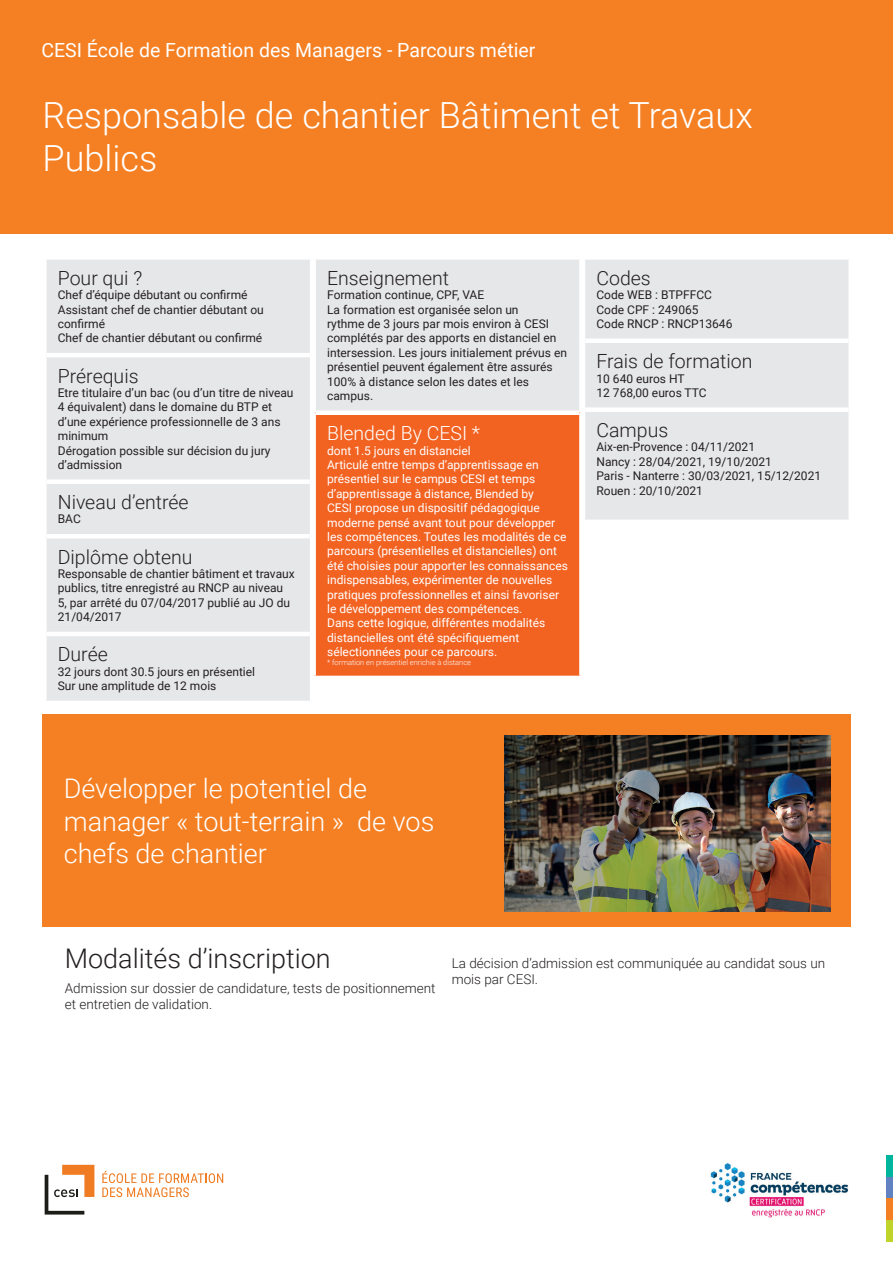
<style>
.page{position:relative;width:893px;height:1263px;background:#fff}
.page>*{position:absolute;margin:0;border:0;box-sizing:border-box;transform-origin:0 0}
.t1{font:300 36px/43.2px "Roboto";color:#fff}
.t2{font:300 27px/32.4px "Roboto";color:#fff}
.t3{font:300 27px "Roboto";color:#231f20}
.t4{font:300 19.5px "Roboto";color:#231f20}
.t5{font:19.5px "Roboto";color:#fff}
.t6{font:300 19.5px "Roboto";color:#fff}
.t7{font:300 13.5px/16.2px "Roboto";color:#231f20}
.t8{font:12px/14.4px "Roboto";color:#231f20}
.t9{font:12px/14.4px "Roboto";color:#fff}
.t10{font:300 7.5px "Roboto";color:#fff}
</style>
<div class="page">
<div style="left:0;top:0;width:893px;height:234px;background:#f58023"></div>
<div style="left:47px;top:260px;width:263px;height:441px;background:#e6e7e9"></div>
<hr style="left:47px;top:353px;width:263px;height:4px;background:#fff">
<div style="left:47px;top:479px;width:263px;height:5px;background:#fff"></div>
<hr style="left:47px;top:534px;width:263px;height:4px;background:#fff">
<hr style="left:47px;top:632px;width:263px;height:4px;background:#fff">
<div style="left:314px;top:257px;width:267px;height:156px;background:#e6e7e9"></div>
<div style="left:314px;top:413px;width:267px;height:265px;background:#f26221"></div>
<hr style="left:313px;top:260px;width:3px;height:153px;background:#fff">
<hr style="left:579px;top:260px;width:3px;height:153px;background:#fff">
<hr style="left:313px;top:413px;width:3px;height:263px;background:#fff">
<hr style="left:579px;top:413px;width:3px;height:263px;background:#fff">
<div style="left:313px;top:255px;width:269px;height:5px;background:#fff"></div>
<div style="left:316px;top:410px;width:263px;height:5px;background:#fff"></div>
<hr style="left:313px;top:676px;width:269px;height:4px;background:#fff">
<div style="left:585px;top:260px;width:263px;height:260px;background:#e6e7e9"></div>
<div style="left:585px;top:407px;width:263px;height:5px;background:#fff"></div>
<div style="left:585px;top:338px;width:263px;height:5px;background:#fff"></div>
<div style="left:43px;top:714px;width:808px;height:213px;background:#f58023"></div>
<img style="left:505px;top:735px;width:325px;height:177px">
<div style="left:886px;top:1220px;width:7px;height:21px;background:#c0d32b"></div>
<div style="left:886px;top:1198px;width:7px;height:22px;background:#f58023"></div>
<div style="left:886px;top:1176px;width:7px;height:22px;background:#6182c1"></div>
<div style="left:886px;top:1155px;width:7px;height:21px;background:#00b59e"></div>
<svg style="left:45px;top:1165px;width:49px;height:49px"></svg>
<svg style="left:102px;top:1171px;width:121px;height:26px"></svg>
<img style="left:710px;top:1163px;width:138px;height:55px">
<h3 class="t5" style="left:41px;top:37px;width:495px">CESI École de Formation des Managers - Parcours métier</h3>
<h1 class="t1" style="left:43px;top:92px;width:712px">Responsable de chantier Bâtiment et Travaux<br>Publics</h1>
<h3 class="t4" style="left:58px;top:264px;width:86px">Pour qui ?</h3>
<p class="t8" style="left:58px;top:287px;width:207px">Chef d’équipe débutant ou confirmé<br>Assistant chef de chantier débutant ou confirmé<br>Chef de chantier débutant ou confirmé</p>
<h3 class="t4" style="left:58px;top:362px;width:82px">Prérequis</h3>
<p class="t8" style="left:58px;top:385px;width:237px">Etre titulaire d’un bac (ou d’un titre de niveau<br>4 équivalent) dans le domaine du BTP et d’une expérience professionnelle de 3 ans minimum<br>Dérogation possible sur décision du jury d’admission</p>
<h3 class="t4" style="left:58px;top:488px;width:132px">Niveau d’entrée</h3>
<p class="t8" style="left:58px;top:512px;width:25px">BAC</p>
<h3 class="t4" style="left:58px;top:543px;width:136px">Diplôme obtenu</h3>
<p class="t8" style="left:58px;top:566px;width:238px">Responsable de chantier bâtiment et travaux publics, titre enregistré au RNCP au niveau 5, par arrêté du 07/04/2017 publié au JO du 21/04/2017</p>
<h3 class="t4" style="left:58px;top:641px;width:52px">Durée</h3>
<p class="t8" style="left:58px;top:664px;width:199px">32 jours dont 30.5 jours en présentiel<br>Sur une amplitude de 12 mois</p>
<h3 class="t4" style="left:327px;top:264px;width:124px">Enseignement</h3>
<p class="t8" style="left:327px;top:287px;width:241px">Formation continue, CPF, VAE<br>La formation est organisée selon un<br>rythme de 3 jours par mois environ à CESI complétés par des apports en distanciel en intersession. Les jours initialement prévus en présentiel peuvent également être assurés 100% à distance selon les dates et les campus.</p>
<h3 class="t6" style="left:327px;top:419px;width:155px">Blended By CESI *</h3>
<p class="t9" style="left:327px;top:443px;width:242px">dont 1.5 jours en distanciel<br>Articulé entre temps d’apprentissage en présentiel sur le campus CESI et temps d’apprentissage à distance, Blended by<br>CESI propose un dispositif pédagogique moderne pensé avant tout pour développer les compétences. Toutes les modalités de ce parcours (présentielles et distancielles) ont été choisies pour apporter les connaissances indispensables, expérimenter de nouvelles pratiques professionnelles et ainsi favoriser le développement des compétences.<br>Dans cette logique, différentes modalités distancielles ont été spécifiquement sélectionnées pour ce parcours.</p>
<p class="t10" style="left:327px;top:657px;width:146px">* formation en présentiel enrichie à distance</p>
<h3 class="t4" style="left:596px;top:264px;width:56px">Codes</h3>
<p class="t8" style="left:596px;top:287px;width:137px">Code WEB : BTPFFCC<br>Code CPF : 249065<br>Code RNCP : RNCP13646</p>
<h3 class="t4" style="left:596px;top:347px;width:157px">Frais de formation</h3>
<p class="t8" style="left:596px;top:371px;width:112px">10 640 euros HT<br>12 768,00 euros TTC</p>
<h3 class="t4" style="left:596px;top:416px;width:73px">Campus</h3>
<p class="t8" style="left:596px;top:440px;width:226px">Aix-en-Provence : 04/11/2021<br>Nancy : 28/04/2021, 19/10/2021<br>Paris - Nanterre : 30/03/2021, 15/12/2021<br>Rouen : 20/10/2021</p>
<h2 class="t2" style="left:64px;top:771px;width:372px">Développer le potentiel de manager « tout-terrain » de vos chefs de chantier</h2>
<h2 class="t3" style="left:65px;top:940px;width:267px">Modalités d’inscription</h2>
<p class="t7" style="left:65px;top:980px;width:372px">Admission sur dossier de candidature, tests de positionnement et entretien de validation.</p>
<p class="t7" style="left:452px;top:954px;width:375px">La décision d’admission est communiquée au candidat sous un mois par CESI.</p>
</div>
